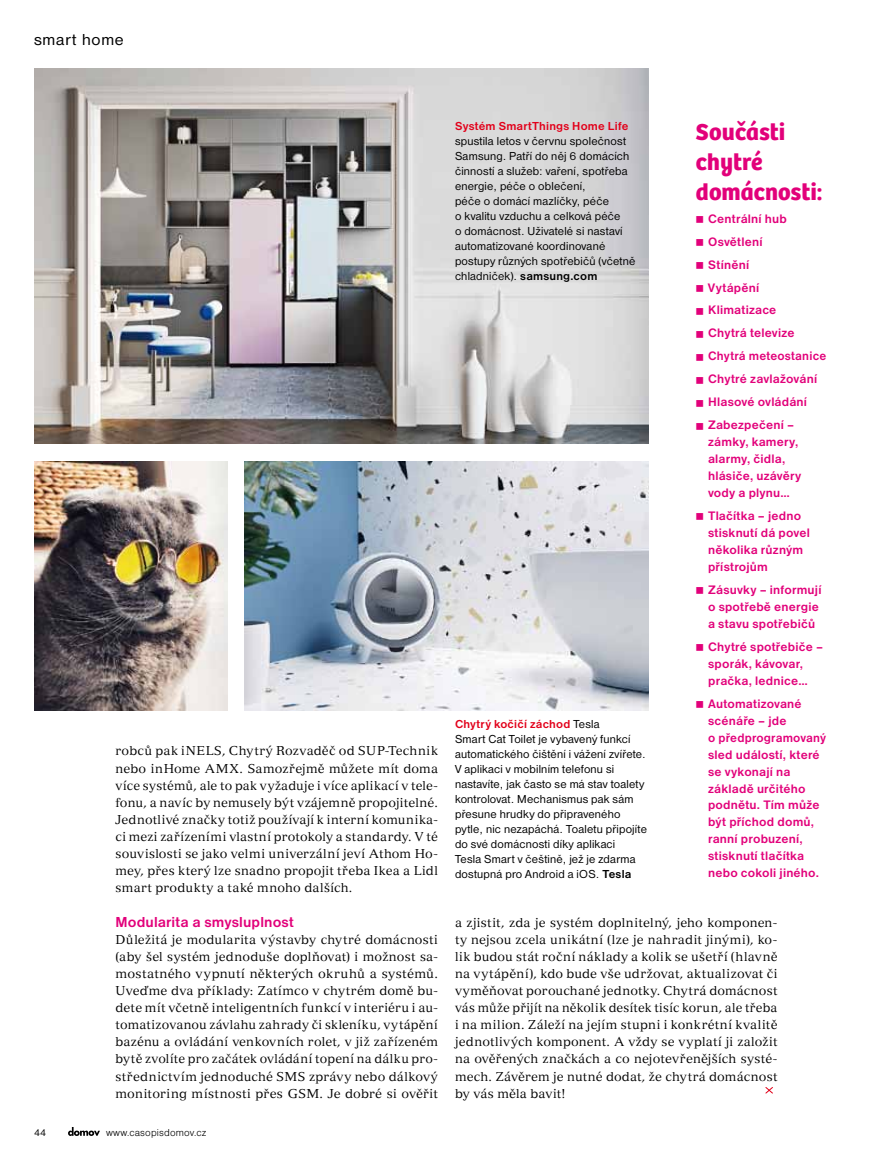
<style>
.page{position:relative;width:893px;height:1170px;background:#fff}
.page>*{position:absolute;margin:0;border:0;box-sizing:border-box;transform-origin:0 0}
.t1{font:700 24px/30px "Bree";color:#e2007a}
.t2{font:16.5px "Nimbus Sans DOT";letter-spacing:.05em;color:#000}
.t3{font:700 15px "Nimbus Sans DOT";letter-spacing:.01em;color:#e2007a}
.t4{font:700 12.75px/17px "Nimbus Sans DOT";letter-spacing:.015em;color:#e2007a}
.t5{font:12.45px/17.1px "Versailles LT Com";letter-spacing:.015em;color:#000;text-align:justify}
.t6{font:12px/15px "Nimbus Sans DOT";letter-spacing:.015em;color:#000}
.t7{font:700 12px "Nimbus Sans DOT";letter-spacing:.02em;color:#e2001a}
.t8{font:10.5px "Nimbus Sans DOT Ligh";letter-spacing:.015em;color:#000}
.t9{font:10.5px "Nimbus Sans DOT";color:#000}
.s1{font-weight:700}
.s2{font-weight:700;color:#e2001a}
</style>
<div class="page">
<svg style="left:68px;top:1127px;width:32px;height:8px"></svg>
<img style="left:244px;top:461px;width:404px;height:249px">
<img style="left:34px;top:461px;width:193px;height:249px">
<svg style="left:765px;top:1087px;width:8px;height:6px"></svg>
<img style="left:34px;top:68px;width:614px;height:375px">
<h2 class="t2" style="left:34px;top:30px;width:91px">smart home</h2>
<p class="t5" style="left:116px;top:742px;width:324px">robců pak iNELS, Chytrý Rozvaděč od SUP-Technik nebo inHome AMX. Samozřejmě můžete mít doma více systémů, ale to pak vyžaduje i více aplikací v tele&shy;fonu, a navíc by nemusely být vzájemně propojitelné.<br>Jednotlivé značky totiž používají k interní komunika&shy;ci mezi zařízeními vlastní protokoly a standardy. V té souvislosti se jako velmi univerzální jeví Athom Ho&shy;mey, přes který lze snadno propojit třeba Ikea a Lidl smart produkty a také mnoho dalších.</p>
<p class="t3" style="left:116px;top:913px;width:180px">Modularita a smysluplnost</p>
<p class="t5" style="left:116px;top:930px;width:324px">Důležitá je modularita výstavby chytré domácnosti (aby šel systém jednoduše doplňovat) i možnost sa&shy;mostatného vypnutí některých okruhů a systémů.<br>Uveďme dva příklady: Zatímco v chytrém domě bu&shy;dete mít včetně inteligentních funkcí v interiéru i au&shy;tomatizovanou závlahu zahrady či skleníku, vytápění bazénu a ovládání venkovních rolet, v již zařízeném bytě zvolíte pro začátek ovládání topení na dálku pro&shy;střednictvím jednoduché SMS zprávy nebo dálkový monitoring místnosti přes GSM. Je dobré si ověřit</p>
<p class="t9" style="left:34px;top:1126px;width:14px">44</p>
<p class="t8" style="left:106px;top:1126px;width:102px">www.casopisdomov.cz</p>
<h1 class="t1" style="left:696px;top:117px;width:128px">Součásti chytré domácnosti:</h1>
<p class="t4" style="left:708px;top:207px;width:120px;line-height:23px">Centrální hub<br>Osvětlení<br>Stínění<br>Vytápění<br>Klimatizace<br>Chytrá televize<br>Chytrá meteostanice<br>Chytré zavlažování<br>Hlasové ovládání<br>Zabezpečení –</p>
<p class="t4" style="left:708px;top:433px;width:95px">zámky, kamery, alarmy, čidla, hlásiče, uzávěry vody a plynu…</p>
<p class="t4" style="left:708px;top:507px;width:103px">Tlačítka – jedno stisknutí dá povel několika různým přístrojům</p>
<p class="t4" style="left:708px;top:581px;width:115px">Zásuvky – informují o spotřebě energie a stavu spotřebičů</p>
<p class="t4" style="left:708px;top:638px;width:117px">Chytré spotřebiče – sporák, kávovar, pračka, lednice…</p>
<p class="t4" style="left:708px;top:695px;width:119px">Automatizované scénáře – jde<br>o předprogramovaný sled událostí, které se vykonají na základě určitého podnětu. Tím může být příchod domů, ranní probuzení, stisknutí tlačítka nebo cokoli jiného.</p>
<p class="t7" style="left:455px;top:120px;width:175px">Systém SmartThings Home Life</p>
<p class="t6" style="left:455px;top:134px;width:182px">spustila letos v červnu společnost<br>Samsung. Patří do něj 6 domácích činností a služeb: vaření, spotřeba energie, péče o oblečení,<br>péče o domácí mazlíčky, péče<br>o kvalitu vzduchu a celková péče<br>o domácnost. Uživatelé si nastaví automatizované koordinované postupy různých spotřebičů (včetně chladniček). <span class="s1">samsung.com</span></p>
<p class="t6" style="left:455px;top:716px;width:193px"><span class="s2">Chytrý kočičí záchod</span> Tesla<br>Smart Cat Toilet je vybavený funkcí automatického čištění i vážení zvířete.<br>V aplikaci v mobilním telefonu si nastavíte, jak často se má stav toalety kontrolovat. Mechanismus pak sám přesune hrudky do připraveného pytle, nic nezapáchá. Toaletu připojíte do své domácnosti díky aplikaci<br>Tesla Smart v češtině, jež je zdarma dostupná pro Android a iOS. <span class="s1">Tesla</span></p>
<p class="t5" style="left:455px;top:913px;width:324px">a zjistit, zda je systém doplnitelný, jeho komponen&shy;ty nejsou zcela unikátní (lze je nahradit jinými), ko&shy;lik budou stát roční náklady a kolik se ušetří (hlavně na vytápění), kdo bude vše udržovat, aktualizovat či vyměňovat porouchané jednotky. Chytrá domácnost vás může přijít na několik desítek tisíc korun, ale třeba i na milion. Záleží na jejím stupni i konkrétní kvalitě jednotlivých komponent. A vždy se vyplatí ji založit na ověřených značkách a co nejotevřenějších systé&shy;mech. Závěrem je nutné dodat, že chytrá domácnost by vás měla bavit!</p>
</div>
